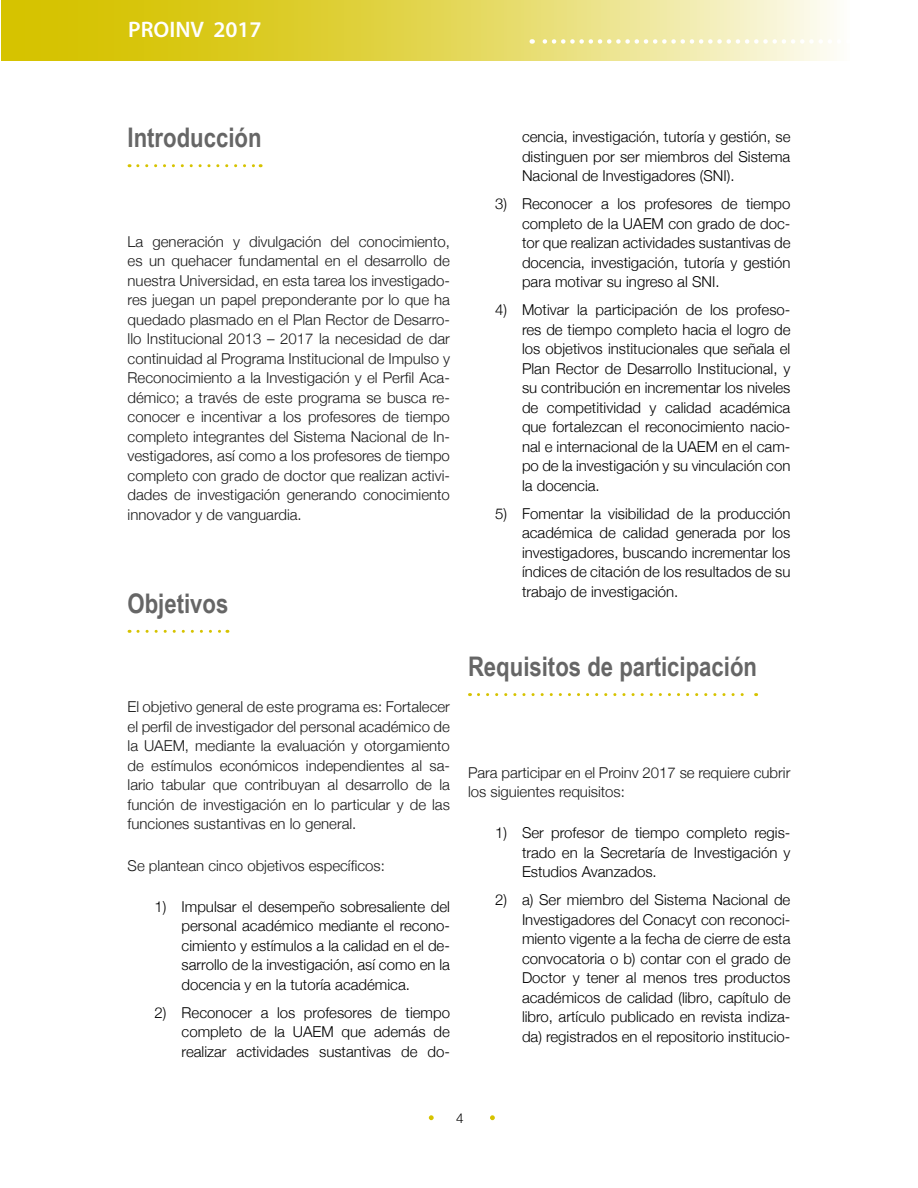
<style>
.page{position:relative;width:918px;height:1188px;background:#fff}
.page>*{position:absolute;margin:0;border:0;box-sizing:border-box;transform-origin:0 0}
.t1{font:700 27px "Arial Narrow";color:#666}
.t2{font:600 22.5px "Myriad Pro";color:#fff}
.t3{font:300 15px/19.5px "Helvetica Neue";color:#000;text-align:justify}
.t4{font:300 15px/19.5px "Helvetica Neue";color:#1a1a1a;text-align:justify}
.t5{font:300 13.5px "Helvetica Neue";color:#000}
</style>
<div class="page">
<svg style="left:1px;top:1px;width:833px;height:60px;background:#e3d758"></svg>
<svg style="left:532px;top:39px;width:302px;height:5px"></svg>
<svg style="left:429px;top:1115px;width:5px;height:5px"></svg>
<svg style="left:490px;top:1115px;width:5px;height:5px"></svg>
<svg style="left:138px;top:164px;width:123px;height:3px"></svg>
<svg style="left:138px;top:630px;width:90px;height:3px"></svg>
<svg style="left:478px;top:693px;width:279px;height:3px"></svg>
<h2 class="t2" style="left:128px;top:15px;width:135px">PROINV 2017</h2>
<h1 class="t1" style="left:128px;top:117px;width:136px">Introducción</h1>
<p class="t4" style="left:128px;top:231px;width:324px">La generación y divulgación del conocimiento, es un quehacer fundamental en el desarrollo de nuestra Universidad, en esta tarea los investigado&shy;res juegan un papel preponderante por lo que ha quedado plasmado en el Plan Rector de Desarro&shy;llo Institucional 2013 – 2017 la necesidad de dar continuidad al Programa Institucional de Impulso y Reconocimiento a la Investigación y el Perfil Aca&shy;démico; a través de este programa se busca re&shy;conocer e incentivar a los profesores de tiempo completo integrantes del Sistema Nacional de In&shy;vestigadores, así como a los profesores de tiempo completo con grado de doctor que realizan activi&shy;dades de investigación generando conocimiento innovador y de vanguardia.</p>
<h1 class="t1" style="left:128px;top:583px;width:102px">Objetivos</h1>
<p class="t4" style="left:128px;top:696px;width:324px">El objetivo general de este programa es: Fortalecer el perfil de investigador del personal académico de la UAEM, mediante la evaluación y otorgamiento de estímulos económicos independientes al sa&shy;lario tabular que contribuyan al desarrollo de la función de investigación en lo particular y de las funciones sustantivas en lo general.</p>
<p class="t4" style="left:128px;top:854px;width:259px">Se plantean cinco objetivos específicos:</p>
<p class="t3" style="left:182px;top:895px;width:270px;text-indent:-27px">1) Impulsar el desempeño sobresaliente del personal académico mediante el recono&shy;cimiento y estímulos a la calidad en el de&shy;sarrollo de la investigación, así como en la docencia y en la tutoría académica.</p>
<p class="t3" style="left:182px;top:1001px;width:270px;text-indent:-27px">2) Reconocer a los profesores de tiempo completo de la UAEM que además de realizar actividades sustantivas de do-</p>
<p class="t3" style="left:522px;top:126px;width:270px">cencia, investigación, tutoría y gestión, se distinguen por ser miembros del Sistema Nacional de Investigadores (SNI).</p>
<p class="t3" style="left:522px;top:193px;width:270px;text-indent:-27px">3) Reconocer a los profesores de tiempo completo de la UAEM con grado de doc&shy;tor que realizan actividades sustantivas de docencia, investigación, tutoría y gestión para motivar su ingreso al SNI.</p>
<p class="t3" style="left:522px;top:299px;width:270px;text-indent:-27px">4) Motivar la participación de los profeso&shy;res de tiempo completo hacia el logro de los objetivos institucionales que señala el Plan Rector de Desarrollo Institucional, y su contribución en incrementar los niveles de competitividad y calidad académica que fortalezcan el reconocimiento nacio&shy;nal e internacional de la UAEM en el cam&shy;po de la investigación y su vinculación con la docencia.</p>
<p class="t3" style="left:522px;top:502px;width:270px;text-indent:-27px">5) Fomentar la visibilidad de la producción académica de calidad generada por los investigadores, buscando incrementar los índices de citación de los resultados de su trabajo de investigación.</p>
<h1 class="t1" style="left:468px;top:646px;width:291px">Requisitos de participación</h1>
<p class="t4" style="left:468px;top:762px;width:324px">Para participar en el Proinv 2017 se requiere cubrir los siguientes requisitos:</p>
<p class="t3" style="left:522px;top:822px;width:270px;text-indent:-27px">1) Ser profesor de tiempo completo regis&shy;trado en la Secretaría de Investigación y Estudios Avanzados.</p>
<p class="t3" style="left:522px;top:889px;width:270px;text-indent:-27px">2) a) Ser miembro del Sistema Nacional de Investigadores del Conacyt con reconoci&shy;miento vigente a la fecha de cierre de esta convocatoria o b) contar con el grado de Doctor y tener al menos tres productos académicos de calidad (libro, capítulo de libro, artículo publicado en revista indiza&shy;da) registrados en el repositorio institucio-</p>
<p class="t5" style="left:456px;top:1107px;width:9px">4</p>
</div>
